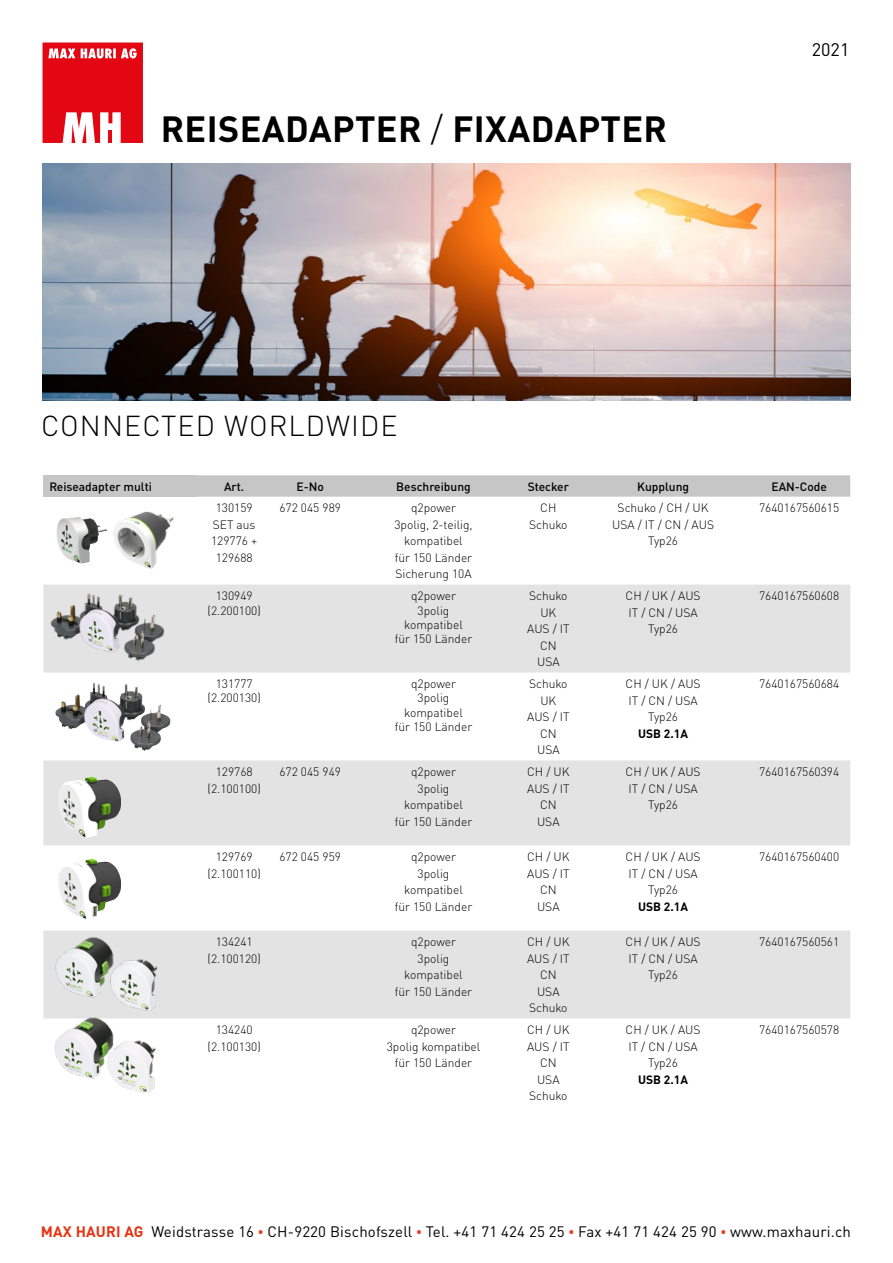
<style>
.page{position:relative;width:893px;height:1263px;background:#fff}
.page>*{position:absolute;margin:0;border:0;box-sizing:border-box;transform-origin:0 0}
.t1{font:700 36px "DINOT";letter-spacing:.01em;color:#000}
.t2{font:300 28.5px "DINOT";letter-spacing:.04em;color:#000}
.t3{font:18px "DINOT";color:#000}
.t4{font:15px "DINOT";letter-spacing:.01em;color:#000}
.t5{font:300 12px/16.5px "DINOT";color:#000;text-align:center}
.t6{font:500 12px "DINOT";color:#000}
.t7{font:700 12px "DINOT";color:#000}
.s1{font-weight:300}
.s2{font-weight:700;color:#e63312}
.s3{font-family:"Arial";font-weight:900;color:#e63312}
</style>
<div class="page">
<svg style="left:43px;top:43px;width:100px;height:100px"></svg>
<img style="left:43px;top:164px;width:808px;height:236px">
<div style="left:43px;top:475px;width:153px;height:22px;background:#c6c6c6"></div>
<svg style="left:196px;top:475px;width:654px;height:22px;background:#c7c7c7"></svg>
<svg style="left:43px;top:585px;width:807px;height:433px;fill:#e3e3e3"></svg>
<img style="left:56px;top:517px;width:22px;height:41px">
<img style="left:114px;top:511px;width:60px;height:58px">
<img style="left:50px;top:591px;width:115px;height:75px">
<img style="left:85px;top:683px;width:9px;height:20px">
<img style="left:57px;top:777px;width:64px;height:61px">
<img style="left:58px;top:859px;width:63px;height:61px">
<img style="left:54px;top:936px;width:107px;height:76px">
<img style="left:51px;top:1016px;width:107px;height:77px">
<h1 class="t1" style="left:161px;top:106px;width:508px">REISEADAPTER <span class="s1">/</span> FIXADAPTER</h1>
<h2 class="t2" style="left:41px;top:408px;width:358px">CONNECTED WORLDWIDE</h2>
<h3 class="t3" style="left:812px;top:39px;width:39px">2021</h3>
<p class="t6" style="left:49px;top:479px;width:104px">Reiseadapter multi</p>
<p class="t6" style="left:224px;top:479px;width:22px">Art.</p>
<p class="t6" style="left:296px;top:479px;width:29px">E-No</p>
<p class="t6" style="left:396px;top:479px;width:76px">Beschreibung</p>
<p class="t6" style="left:528px;top:479px;width:43px">Stecker</p>
<p class="t6" style="left:637px;top:479px;width:53px">Kupplung</p>
<p class="t6" style="left:771px;top:479px;width:57px">EAN-Code</p>
<p class="t5" style="left:211px;top:499px;width:48px">130159<br>SET aus<br>129776 +<br>129688</p>
<p class="t5" style="left:279px;top:499px;width:63px">672 045 989</p>
<p class="t5" style="left:394px;top:499px;width:80px">q2power<br>3polig, 2-teilig, kompatibel<br>für 150 Länder<br>Sicherung 10A</p>
<p class="t5" style="left:529px;top:499px;width:40px">CH<br>Schuko</p>
<p class="t5" style="left:612px;top:499px;width:103px">Schuko / CH / UK<br>USA / IT / CN / AUS<br>Typ26</p>
<p class="t5" style="left:759px;top:499px;width:82px">7640167560615</p>
<p class="t5" style="left:208px;top:588px;width:55px;line-height:14.4px">130949 (2.200100)</p>
<p class="t5" style="left:395px;top:588px;width:79px;line-height:14.4px">q2power<br>3polig kompatibel<br>für 150 Länder</p>
<p class="t5" style="left:527px;top:587px;width:44px">Schuko<br>UK<br>AUS / IT<br>CN<br>USA</p>
<p class="t5" style="left:626px;top:587px;width:76px">CH / UK / AUS<br>IT / CN / USA<br>Typ26</p>
<p class="t5" style="left:759px;top:587px;width:82px">7640167560608</p>
<p class="t5" style="left:208px;top:676px;width:55px;line-height:14.4px">131777 (2.200130)</p>
<p class="t5" style="left:395px;top:676px;width:79px;line-height:14.4px">q2power<br>3polig kompatibel<br>für 150 Länder</p>
<p class="t5" style="left:527px;top:675px;width:44px">Schuko<br>UK<br>AUS / IT<br>CN<br>USA</p>
<p class="t5" style="left:626px;top:675px;width:76px">CH / UK / AUS<br>IT / CN / USA<br>Typ26</p>
<p class="t5" style="left:759px;top:675px;width:82px">7640167560684</p>
<p class="t7" style="left:638px;top:725px;width:51px">USB 2.1A</p>
<p class="t5" style="left:208px;top:763px;width:55px">129768 (2.100100)</p>
<p class="t5" style="left:279px;top:763px;width:63px">672 045 949</p>
<p class="t5" style="left:395px;top:763px;width:79px">q2power<br>3polig kompatibel<br>für 150 Länder</p>
<p class="t5" style="left:527px;top:763px;width:44px">CH / UK<br>AUS / IT<br>CN<br>USA</p>
<p class="t5" style="left:626px;top:763px;width:76px">CH / UK / AUS<br>IT / CN / USA<br>Typ26</p>
<p class="t5" style="left:759px;top:763px;width:82px">7640167560394</p>
<p class="t5" style="left:208px;top:848px;width:55px">129769 (2.100110)</p>
<p class="t5" style="left:279px;top:848px;width:63px">672 045 959</p>
<p class="t5" style="left:395px;top:848px;width:79px">q2power<br>3polig kompatibel<br>für 150 Länder</p>
<p class="t5" style="left:527px;top:848px;width:44px">CH / UK<br>AUS / IT<br>CN<br>USA</p>
<p class="t5" style="left:626px;top:848px;width:76px">CH / UK / AUS<br>IT / CN / USA<br>Typ26</p>
<p class="t5" style="left:759px;top:848px;width:82px">7640167560400</p>
<p class="t7" style="left:638px;top:898px;width:51px">USB 2.1A</p>
<p class="t5" style="left:208px;top:933px;width:55px">134241 (2.100120)</p>
<p class="t5" style="left:395px;top:933px;width:79px">q2power<br>3polig kompatibel<br>für 150 Länder</p>
<p class="t5" style="left:527px;top:933px;width:44px">CH / UK<br>AUS / IT<br>CN<br>USA<br>Schuko</p>
<p class="t5" style="left:626px;top:933px;width:76px">CH / UK / AUS<br>IT / CN / USA<br>Typ26</p>
<p class="t5" style="left:759px;top:933px;width:82px">7640167560561</p>
<p class="t5" style="left:208px;top:1021px;width:55px">134240 (2.100130)</p>
<p class="t5" style="left:387px;top:1021px;width:95px">q2power<br>3polig kompatibel für 150 Länder</p>
<p class="t5" style="left:527px;top:1021px;width:44px">CH / UK<br>AUS / IT<br>CN<br>USA<br>Schuko</p>
<p class="t5" style="left:626px;top:1021px;width:76px">CH / UK / AUS<br>IT / CN / USA<br>Typ26</p>
<p class="t5" style="left:759px;top:1021px;width:82px">7640167560578</p>
<p class="t7" style="left:638px;top:1071px;width:51px">USB 2.1A</p>
<p class="t4" style="left:41px;top:1222px;width:811px"><span class="s2">MAX HAURI AG</span> Weidstrasse 16 <span class="s3">▪</span> CH-9220 Bischofszell <span class="s3">▪</span> Tel. +41 71 424 25 25 <span class="s3">▪</span> Fax +41 71 424 25 90 <span class="s3">▪</span> www.maxhauri.ch</p>
</div>
